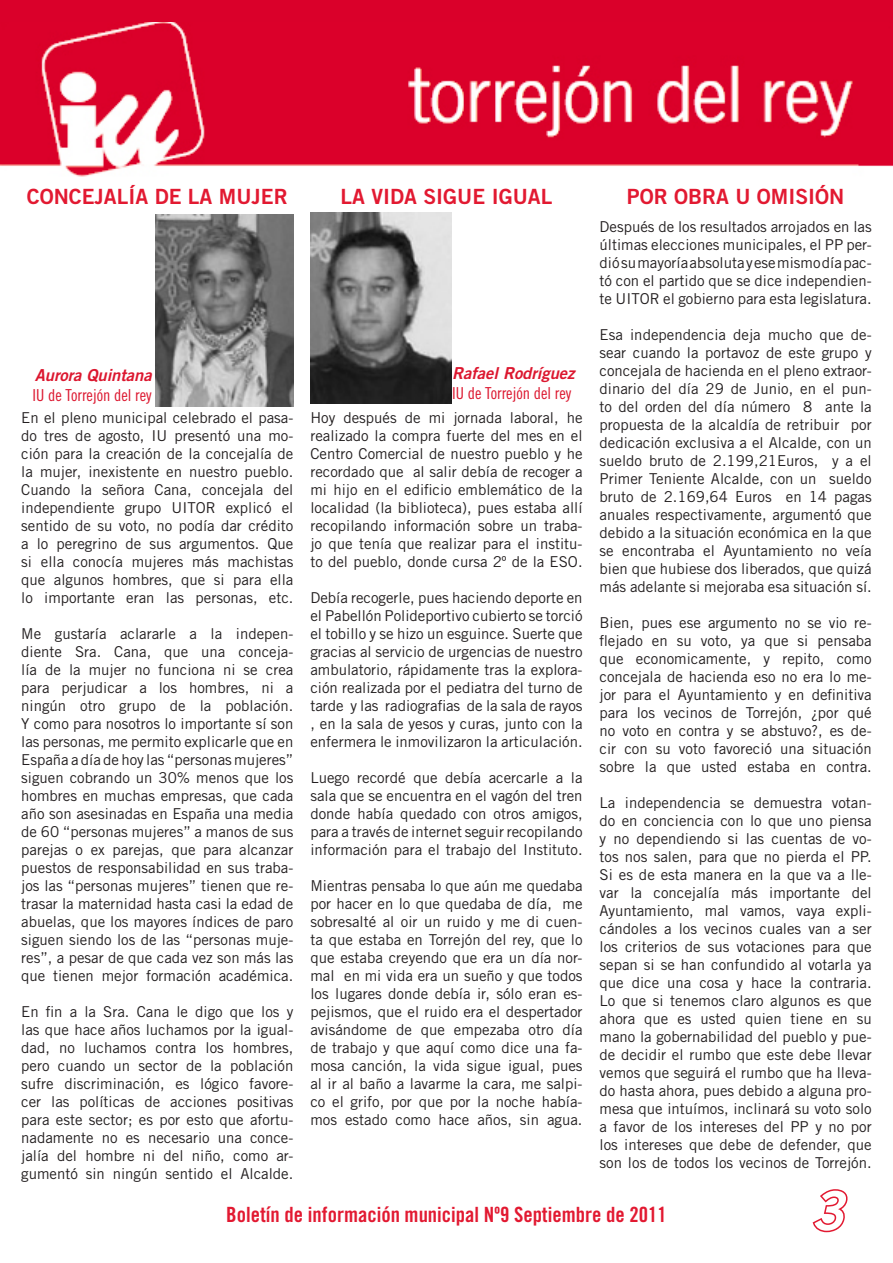
<style>
.page{position:relative;width:893px;height:1263px;background:#fff}
.page>*{position:absolute;margin:0;border:0;box-sizing:border-box;transform-origin:0 0}
.t1{font:italic 54px "Trade Gothic Bold Two";color:#fff}
.t2{font:21px "Trade Gothic Bold Two";color:#e21931}
.t3{font:21px "Trade Gothic Bold Cond Twenty";color:#e21931}
.t4{font:16.5px "Trade Gothic Cond Eighteen";color:#dc172f}
.t5{font:italic 16.5px "Trade Gothic Bold Two";color:#dc172f}
.t6{font:15px/18px "Trade Gothic";color:#231f20;text-align:justify}
</style>
<div class="page">
<img style="left:1px;top:0;width:892px;height:177px">
<img style="left:155px;top:214px;width:138px;height:192px">
<img style="left:310px;top:213px;width:142px;height:191px">
<svg style="left:812px;top:1189px;width:36px;height:44px"></svg>
<h2 class="t2" style="left:27px;top:184px;width:262px">CONCEJALÍA DE LA MUJER</h2>
<h2 class="t2" style="left:627px;top:184px;width:219px">POR OBRA U OMISIÓN</h2>
<p class="t6" style="left:600px;top:217px;width:274px">Después de los resultados arrojados en las últimas elecciones municipales, el PP per&shy;dió su mayoría absoluta y ese mismo día pac&shy;tó con el partido que se dice independien&shy;te UITOR el gobierno para esta legislatura.</p>
<p class="t6" style="left:600px;top:325px;width:274px">Esa independencia deja mucho que de&shy;sear cuando la portavoz de este grupo y concejala de hacienda en el pleno extraor&shy;dinario del día 29 de Junio, en el pun&shy;to del orden del día número 8 ante la propuesta de la alcaldía de retribuir por dedicación exclusiva a el Alcalde, con un sueldo bruto de 2.199,21Euros, y a el Primer Teniente Alcalde, con un sueldo bruto de 2.169,64 Euros en 14 pagas anuales respectivamente, argumentó que debido a la situación económica en la que se encontraba el Ayuntamiento no veía bien que hubiese dos liberados, que quizá más adelante si mejoraba esa situación sí.</p>
<p class="t6" style="left:600px;top:613px;width:274px">Bien, pues ese argumento no se vio re&shy;flejado en su voto, ya que si pensaba que economicamente, y repito, como concejala de hacienda eso no era lo me&shy;jor para el Ayuntamiento y en definitiva para los vecinos de Torrejón, ¿por qué no voto en contra y se abstuvo?, es de&shy;cir con su voto favoreció una situación sobre la que usted estaba en contra.</p>
<p class="t6" style="left:600px;top:793px;width:274px">La independencia se demuestra votan&shy;do en conciencia con lo que uno piensa y no dependiendo si las cuentas de vo&shy;tos nos salen, para que no pierda el PP.<br>Si es de esta manera en la que va a lle&shy;var la concejalía más importante del Ayuntamiento, mal vamos, vaya expli&shy;cándoles a los vecinos cuales van a ser los criterios de sus votaciones para que sepan si se han confundido al votarla ya que dice una cosa y hace la contraria.<br>Lo que si tenemos claro algunos es que ahora que es usted quien tiene en su mano la gobernabilidad del pueblo y pue&shy;de decidir el rumbo que este debe llevar vemos que seguirá el rumbo que ha lleva&shy;do hasta ahora, pues debido a alguna pro&shy;mesa que intuímos, inclinará su voto solo a favor de los intereses del PP y no por los intereses que debe de defender, que son los de todos los vecinos de Torrejón.</p>
<h2 class="t3" style="left:226px;top:1202px;width:442px">Boletín de información municipal Nº9 Septiembre de 2011</h2>
<h2 class="t2" style="left:341px;top:184px;width:213px">LA VIDA SIGUE IGUAL</h2>
<p class="t5" style="left:452px;top:363px;width:124px">Rafael Rodríguez</p>
<p class="t4" style="left:452px;top:383px;width:121px">IU de Torrejón del rey</p>
<p class="t6" style="left:310px;top:408px;width:274px">Hoy después de mi jornada laboral, he realizado la compra fuerte del mes en el Centro Comercial de nuestro pueblo y he recordado que al salir debía de recoger a mi hijo en el edificio emblemático de la localidad (la biblioteca), pues estaba allí recopilando información sobre un traba&shy;jo que tenía que realizar para el institu&shy;to del pueblo, donde cursa 2º de la ESO.</p>
<p class="t6" style="left:310px;top:588px;width:274px">Debía recogerle, pues haciendo deporte en el Pabellón Polideportivo cubierto se torció el tobillo y se hizo un esguince. Suerte que gracias al servicio de urgencias de nuestro ambulatorio, rápidamente tras la explora&shy;ción realizada por el pediatra del turno de tarde y las radiografias de la sala de rayos , en la sala de yesos y curas, junto con la enfermera le inmovilizaron la articulación.</p>
<p class="t6" style="left:310px;top:768px;width:274px">Luego recordé que debía acercarle a la sala que se encuentra en el vagón del tren donde había quedado con otros amigos, para a través de internet seguir recopilando información para el trabajo del Instituto.</p>
<p class="t6" style="left:310px;top:876px;width:274px">Mientras pensaba lo que aún me quedaba por hacer en lo que quedaba de día, me sobresalté al oir un ruido y me di cuen&shy;ta que estaba en Torrejón del rey, que lo que estaba creyendo que era un día nor&shy;mal en mi vida era un sueño y que todos los lugares donde debía ir, sólo eran es&shy;pejismos, que el ruido era el despertador avisándome de que empezaba otro día de trabajo y que aquí como dice una fa&shy;mosa canción, la vida sigue igual, pues al ir al baño a lavarme la cara, me salpi&shy;co el grifo, por que por la noche había&shy;mos estado como hace años, sin agua.</p>
<p class="t5" style="left:35px;top:365px;width:118px">Aurora Quintana</p>
<p class="t4" style="left:33px;top:385px;width:121px">IU de Torrejón del rey</p>
<p class="t6" style="left:21px;top:409px;width:274px">En el pleno municipal celebrado el pasa&shy;do tres de agosto, IU presentó una mo&shy;ción para la creación de la concejalía de la mujer, inexistente en nuestro pueblo.<br>Cuando la señora Cana, concejala del independiente grupo UITOR explicó el sentido de su voto, no podía dar crédito a lo peregrino de sus argumentos. Que si ella conocía mujeres más machistas que algunos hombres, que si para ella lo importante eran las personas, etc.</p>
<p class="t6" style="left:21px;top:625px;width:274px">Me gustaría aclararle a la indepen&shy;diente Sra. Cana, que una conceja&shy;lía de la mujer no funciona ni se crea para perjudicar a los hombres, ni a ningún otro grupo de la población.<br>Y como para nosotros lo importante sí son las personas, me permito explicarle que en España a día de hoy las “personas mujeres” siguen cobrando un 30% menos que los hombres en muchas empresas, que cada año son asesinadas en España una media de 60 “personas mujeres” a manos de sus parejas o ex parejas, que para alcanzar puestos de responsabilidad en sus traba&shy;jos las “personas mujeres” tienen que re&shy;trasar la maternidad hasta casi la edad de abuelas, que los mayores índices de paro siguen siendo los de las “personas muje&shy;res”, a pesar de que cada vez son más las que tienen mejor formación académica.</p>
<p class="t6" style="left:21px;top:1003px;width:274px">En fin a la Sra. Cana le digo que los y las que hace años luchamos por la igual&shy;dad, no luchamos contra los hombres, pero cuando un sector de la población sufre discriminación, es lógico favore&shy;cer las políticas de acciones positivas para este sector; es por esto que afortu&shy;nadamente no es necesario una conce&shy;jalía del hombre ni del niño, como ar&shy;gumentó sin ningún sentido el Alcalde.</p>
<h1 class="t1" style="left:811px;top:1177px;width:34px">3</h1>
</div>
